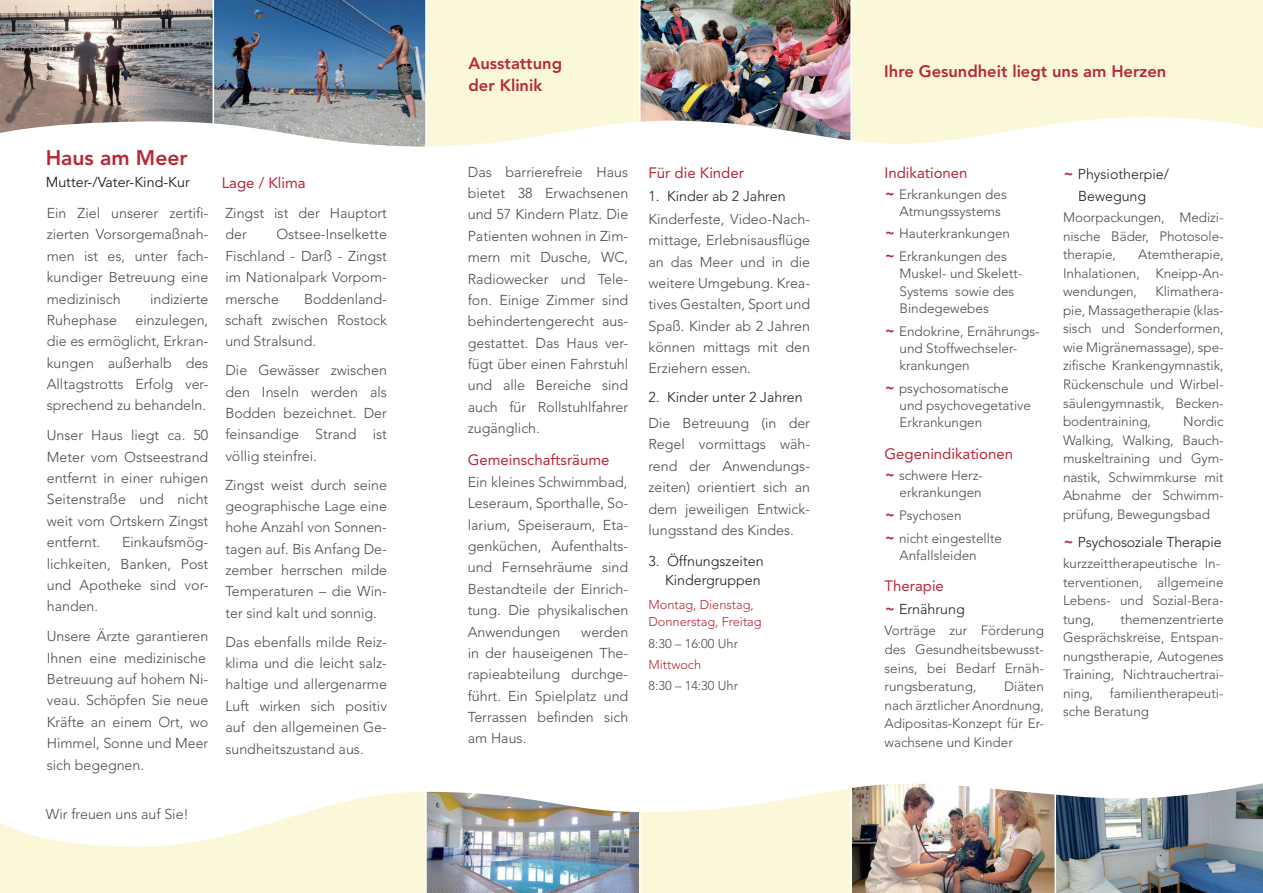
<style>
.page{position:relative;width:1263px;height:893px;background:#fff}
.page>*{position:absolute;margin:0;border:0;box-sizing:border-box;transform-origin:0 0}
.t1{font:800 21px "Avenir";color:#b72837}
.t2{font:800 16.5px/21.3px "Avenir";color:#b72837}
.t3{font:15px "Avenir LT Std";color:#b72837}
.t4{font:300 14.25px/21.3px "Avenir LT Std";color:#4b4c4d;text-align:justify}
.t5{font:300 14.25px/18.5px "Avenir LT Std";color:#231f20;text-align:right}
.t6{font:14.25px "Avenir LT Std";color:#231f20}
.t7{font:300 13.5px/18.5px "Avenir LT Std";color:#4b4c4d}
.t8{font:300 12.75px/17.1px "Avenir LT Std";color:#b72837}
.t9{font:300 12.75px "Avenir LT Std";color:#4b4c4d}
.s1{font-family:"Avenir";font-weight:800;font-size:16.5px;color:#b72837}
</style>
<div class="page">
<div style="left:0;top:727px;width:1263px;height:166px;background:#fbf8da"></div>
<div style="left:0;top:0;width:1263px;height:166px;background:#fbf8da"></div>
<img style="left:0;top:0;width:425px;height:117px">
<img style="left:641px;top:0;width:209px;height:117px">
<svg style="left:0;top:117px;width:1263px;height:49px;fill:#fff"></svg>
<img style="left:427px;top:847px;width:212px;height:46px">
<img style="left:852px;top:847px;width:202px;height:46px">
<img style="left:1056px;top:847px;width:207px;height:46px">
<svg style="left:0;top:727px;width:1263px;height:120px;fill:#fff"></svg>
<hr style="left:213px;top:0;width:1px;height:150px;background:#fff">
<hr style="left:639px;top:772px;width:1px;height:121px;background:#fff">
<hr style="left:1054px;top:752px;width:2px;height:141px;background:#fff">
<hr style="left:639px;top:0;width:2px;height:164px;background:#fff">
<hr style="left:425px;top:0;width:2px;height:893px;background:#fff">
<hr style="left:850px;top:0;width:2px;height:893px;background:#fff">
<h1 class="t1" style="left:46px;top:145px;width:143px">Haus am Meer</h1>
<p class="t6" style="left:46px;top:174px;width:146px">Mutter-/Vater-Kind-Kur</p>
<p class="t4" style="left:47px;top:203px;width:163px">Ein Ziel unserer zertifi&shy;zierten Vorsorgemaßnah&shy;men ist es, unter fach&shy;kundiger Betreuung eine medizinisch</p>
<p class="t4" style="left:150px;top:288px;width:60px">indizierte</p>
<p class="t4" style="left:47px;top:309px;width:163px;text-indent:89px">einzulegen, die es ermöglicht, Erkran&shy;kungen außerhalb des Alltagstrotts Erfolg ver&shy;sprechend zu behandeln.</p>
<p class="t4" style="left:47px;top:425px;width:163px">Unser Haus liegt ca. 50<br>Meter vom Ostseestrand entfernt in einer ruhigen Seitenstraße und nicht weit vom Ortskern Zingst entfernt.</p>
<p class="t4" style="left:47px;top:309px;width:72px">Ruhephase</p>
<p class="t4" style="left:47px;top:532px;width:163px;text-indent:75px">Einkaufsmög&shy;lichkeiten, Banken, Post und Apotheke sind vor&shy;handen.</p>
<p class="t4" style="left:47px;top:626px;width:163px;text-align:left">Unsere Ärzte garantieren<br>Ihnen eine medizinische<br>Betreuung auf hohem Ni&shy;veau. Schöpfen Sie neue<br>Kräfte an einem Ort, wo<br>Himmel, Sonne und Meer sich begegnen.</p>
<p class="t4" style="left:46px;top:803px;width:145px">Wir freuen uns auf Sie!</p>
<p class="t3" style="left:222px;top:174px;width:85px">Lage / Klima</p>
<p class="t4" style="left:225px;top:203px;width:163px">Zingst ist der Hauptort der</p>
<p class="t4" style="left:225px;top:224px;width:163px;text-indent:51px">Ostsee-Inselkette Fischland - Darß - Zingst im Nationalpark Vorpom&shy;mersche</p>
<p class="t4" style="left:225px;top:288px;width:163px;text-indent:79px">Boddenland&shy;schaft zwischen Rostock und Stralsund.</p>
<p class="t4" style="left:225px;top:360px;width:163px">Die Gewässer zwischen den Inseln werden als Bodden bezeichnet. Der feinsandige Strand ist völlig steinfrei.</p>
<p class="t4" style="left:225px;top:474px;width:163px;text-align:left">Zingst weist durch seine geographische Lage eine hohe Anzahl von Sonnen&shy;tagen auf. Bis Anfang De--- zember herrschen milde<br>Temperaturen – die Win&shy;ter sind kalt und sonnig.</p>
<p class="t4" style="left:225px;top:631px;width:163px">Das ebenfalls milde Reiz&shy;klima und die leicht salz&shy;haltige und allergenarme Luft wirken sich positiv auf den allgemeinen Ge&shy;sundheitszustand aus.</p>
<p class="t2" style="left:469px;top:53px;width:95px">Ausstattung der Klinik</p>
<p class="t4" style="left:468px;top:161px;width:162px">Das barrierefreie Haus bietet 38 Erwachsenen und 57 Kindern Platz. Die Patienten wohnen in Zim&shy;mern mit Dusche, WC, Radiowecker und Tele&shy;fon. Einige Zimmer sind behindertengerecht aus&shy;gestattet. Das Haus ver&shy;fügt über einen Fahrstuhl und alle Bereiche sind auch für Rollstuhlfahrer zugänglich.</p>
<p class="t3" style="left:468px;top:451px;width:143px">Gemeinschaftsräume</p>
<p class="t4" style="left:468px;top:471px;width:162px">Ein kleines Schwimmbad, Leseraum, Sporthalle, So&shy;larium, Speiseraum, Eta&shy;genküchen, Aufenthalts&shy;und Fernsehräume sind Bestandteile der Einrich&shy;tung. Die physikalischen Anwendungen</p>
<p class="t4" style="left:468px;top:621px;width:162px;text-indent:114px">werden in der hauseigenen The&shy;rapieabteilung durchge&shy;führt. Ein Spielplatz und Terrassen befinden sich am Haus.</p>
<p class="t3" style="left:648px;top:164px;width:97px">Für die Kinder</p>
<p class="t5" style="left:648px;top:187px;width:139px">1. Kinder ab 2 Jahren</p>
<p class="t4" style="left:648px;top:208px;width:163px">Kinderfeste, Video-Nach&shy;mittage, Erlebnisausflüge an das Meer und in die weitere Umgebung. Krea&shy;tives Gestalten, Sport und Spaß. Kinder ab 2 Jahren können mittags mit den Erziehern essen.</p>
<p class="t5" style="left:648px;top:388px;width:156px">2. Kinder unter 2 Jahren</p>
<p class="t4" style="left:648px;top:413px;width:163px">Die Betreuung (in der Regel vormittags wäh&shy;rend der Anwendungs&shy;zeiten) orientiert sich an dem jeweiligen Entwick&shy;lungsstand des Kindes.</p>
<p class="t5" style="left:648px;top:552px;width:117px">3. Öffnungszeiten<br>Kindergruppen</p>
<p class="t8" style="left:648px;top:596px;width:115px">Montag, Dienstag,<br>Donnerstag, Freitag</p>
<p class="t9" style="left:648px;top:636px;width:91px">8:30 – 16:00 Uhr</p>
<p class="t8" style="left:648px;top:656px;width:54px">Mittwoch</p>
<p class="t9" style="left:648px;top:678px;width:91px">8:30 – 14:30 Uhr</p>
<p class="t2" style="left:884px;top:60px;width:284px">Ihre Gesundheit liegt uns am Herzen</p>
<p class="t3" style="left:884px;top:164px;width:85px">Indikationen</p>
<p class="t7" style="left:899px;top:186px;width:109px;line-height:16.5px;text-indent:-15px"><span class="s1">~</span> Erkrankungen des<br>Atmungssystems</p>
<p class="t7" style="left:884px;top:222px;width:127px;line-height:23.1px"><span class="s1">~</span> Hauterkrankungen <span class="s1">~</span> Erkrankungen des</p>
<p class="t7" style="left:899px;top:265px;width:125px;line-height:17.1px">Muskel- und Skelett-<br>Systems sowie des<br>Bindegewebes</p>
<p class="t7" style="left:899px;top:323px;width:142px;line-height:17.1px;text-indent:-15px"><span class="s1">~</span> Endokrine, Ernährungs&shy;und Stoffwechseler&shy;krankungen</p>
<p class="t7" style="left:899px;top:380px;width:133px;line-height:17.1px;text-indent:-15px"><span class="s1">~</span> psychosomatische und psychovegetative<br>Erkrankungen</p>
<p class="t3" style="left:884px;top:445px;width:130px">Gegenindikationen</p>
<p class="t7" style="left:884px;top:467px;width:100px;line-height:17.1px;text-align:right"><span class="s1">~</span> schwere Herz&shy;erkrankungen</p>
<p class="t7" style="left:884px;top:504px;width:119px;line-height:23.1px"><span class="s1">~</span> Psychosen<br><span class="s1">~</span> nicht eingestellte</p>
<p class="t7" style="left:899px;top:546px;width:79px">Anfallsleiden</p>
<p class="t3" style="left:884px;top:578px;width:61px">Therapie</p>
<p class="t5" style="left:884px;top:600px;width:82px"><span class="s1">~</span> Ernährung</p>
<p class="t7" style="left:884px;top:622px;width:161px;text-align:justify">Vorträge zur Förderung des Gesundheitsbewusst&shy;seins, bei Bedarf Ernäh&shy;rungsberatung,</p>
<p class="t7" style="left:884px;top:677px;width:161px;text-align:justify;text-indent:120px">Diäten nach ärztlicher Anordnung, Adipositas-Konzept für Er&shy;wachsene und Kinder</p>
<p class="t5" style="left:1063px;top:164px;width:108px;line-height:21.5px;text-align:center"><span class="s1">~</span> Physiotherpie/<br>Bewegung</p>
<p class="t7" style="left:1063px;top:209px;width:162px;text-align:justify">Moorpackungen, Medizi&shy;nische Bäder, Photosole&shy;therapie,</p>
<p class="t7" style="left:1063px;top:246px;width:162px;text-align:justify;text-indent:75px">Atemtherapie, Inhalationen, Kneipp-An&shy;wendungen,</p>
<p class="t7" style="left:1063px;top:283px;width:162px;text-align:justify;text-indent:92px">Klimathera&shy;pie, Massagetherapie (klas&shy;sisch und Sonderformen, wie Migränemassage), spe&shy;zifische Krankengymnastik, Rückenschule und Wirbel&shy;säulengymnastik, Becken&shy;bodentraining,</p>
<p class="t7" style="left:1063px;top:412px;width:162px;text-align:justify;text-indent:120px">Nordic Walking, Walking, Bauch&shy;muskeltraining und Gym&shy;nastik, Schwimmkurse mit Abnahme der Schwimm&shy;prüfung, Bewegungsbad</p>
<p class="t5" style="left:1063px;top:533px;width:160px"><span class="s1">~</span> Psychosoziale Therapie</p>
<p class="t7" style="left:1063px;top:554px;width:162px">kurzzeittherapeutische In&shy;terventionen, allgemeine<br>Lebens- und Sozial-Bera&shy;tung,</p>
<p class="t7" style="left:1063px;top:610px;width:162px;text-align:justify;text-indent:57px">themenzentrierte Gesprächskreise, Entspan&shy;nungstherapie, Autogenes Training, Nichtrauchertrai&shy;ning, familientherapeuti&shy;sche Beratung</p>
</div>
